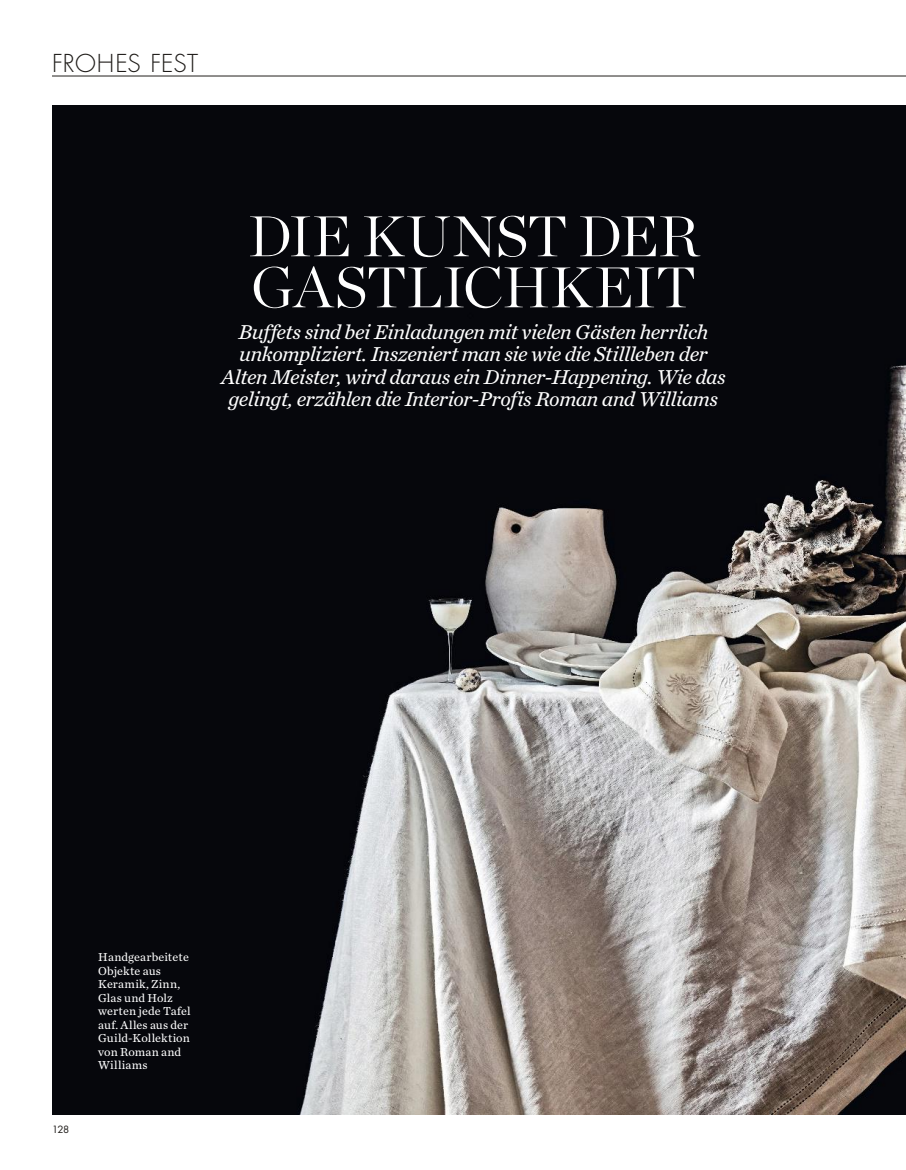
<style>
.page{position:relative;width:906px;height:1170px;background:#fff}
.page>*{position:absolute;margin:0;border:0;box-sizing:border-box;transform-origin:0 0}
.t1{font:300 57px/51px "Chronicle Display";color:#fff}
.t2{font:300 24px "Futura LT Pro";letter-spacing:.01em;color:#1f1c19}
.t3{font:italic 21px/22.5px "Chronicle Text G2";letter-spacing:-.02em;color:#fff;text-align:center}
.t4{font:12px/13.5px "Chronicle Text G2";letter-spacing:.01em;color:#fff}
.t5{font:9.75px "Futura LT Pro";color:#1f1c19}
</style>
<div class="page">
<img style="left:52px;top:106px;width:854px;height:1008px">
<hr style="left:52px;top:76px;width:854px;height:1px;background:#1f1c19">
<p class="t2" style="left:52px;top:47px;width:148px">FROHES FEST</p>
<h1 class="t1" style="left:248px;top:206px;width:451px">DIE KUNST DER<br>GASTLICHKEIT</h1>
<p class="t3" style="left:221px;top:319px;width:506px">Buffets sind bei Einladungen mit vielen Gästen herrlich unkompliziert. Inszeniert man sie wie die Stillleben der Alten Meister, wird daraus ein Dinner-Happening. Wie das gelingt, erzählen die Interior-Profis Roman and Williams</p>
<p class="t5" style="left:52px;top:1122px;width:19px">128</p>
<p class="t4" style="left:98px;top:949px;width:94px">Handgearbeitete<br>Objekte aus<br>Keramik, Zinn,<br>Glas und Holz werten jede Tafel auf. Alles aus der<br>Guild-Kollektion von Roman and<br>Williams</p>
</div>
